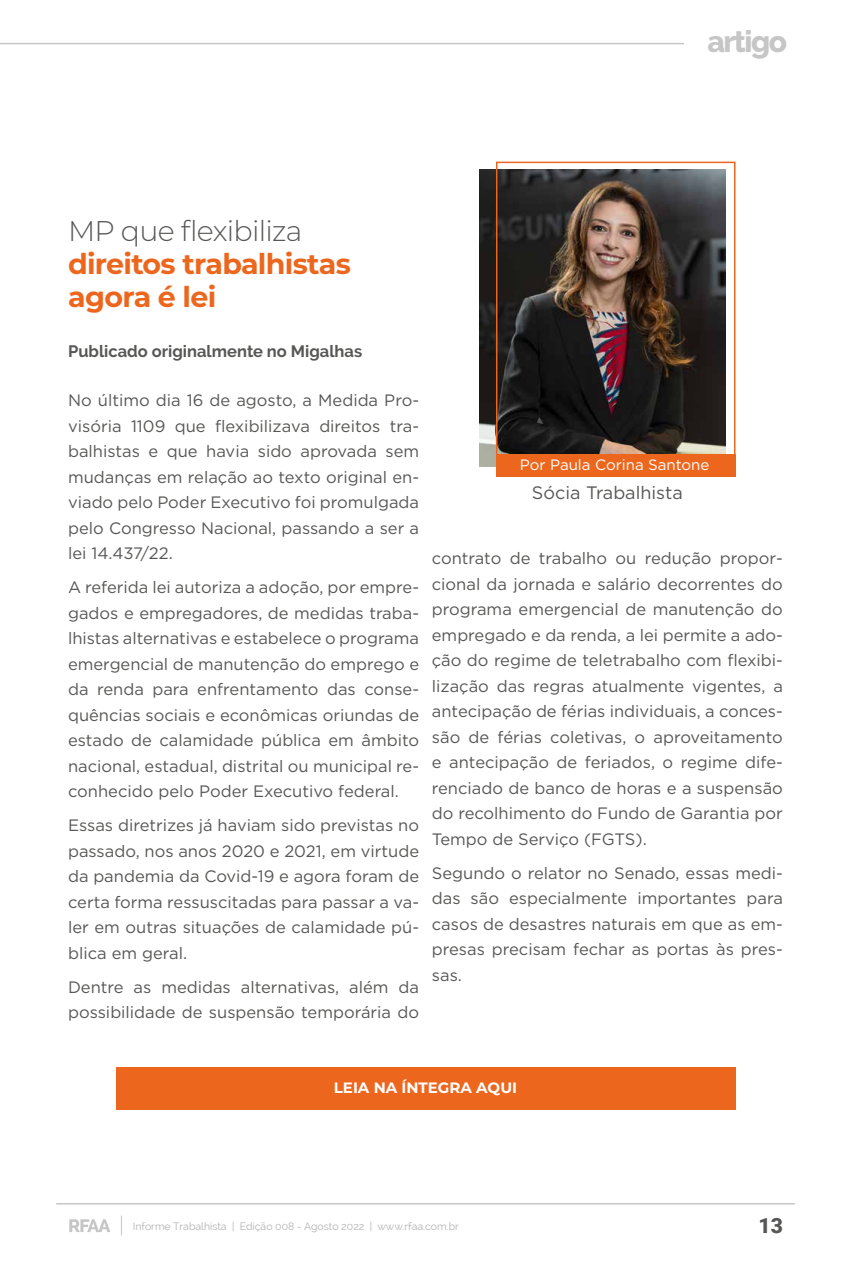
<style>
.page{position:relative;width:851px;height:1276px;background:#fff}
.page>*{position:absolute;margin:0;border:0;box-sizing:border-box;transform-origin:0 0}
.t1{font:800 30px "Raleway";letter-spacing:-.05em;color:#c6c6c6}
.t2{font:700 28.5px/33px "Montserrat";letter-spacing:-.025em;color:#ec671d}
.t3{font:300 28.5px "Montserrat";letter-spacing:-.025em;color:#575756}
.t4{font:900 21px "Roboto";color:#575756}
.t5{font:18px "Gotham";color:#575756}
.t6{font:16.5px/25.5px "Gotham";color:#575756;text-align:justify}
.t7{font:700 16.5px "Raleway";color:#575756}
.t8{font:15px "Gotham";color:#fff}
.t9{font:700 15px "Montserrat";color:#fff}
.t10{font:10.5px "Raleway";color:#b3b2b2}
</style>
<div class="page">
<img style="left:479px;top:170px;width:246px;height:296px">
<div style="left:496px;top:162px;width:239px;height:315px;border:2px solid #ec671d"></div>
<div style="left:496px;top:454px;width:239px;height:23px;background:#ec671d"></div>
<div style="left:116px;top:1066px;width:619px;height:43px;background:#ec671d"></div>
<svg style="left:121px;top:1215px;width:1px;height:20px"></svg>
<hr style="left:56px;top:1203px;width:738px;height:1px;background:#c6c6c6">
<svg style="left:69px;top:1219px;width:41px;height:13px"></svg>
<hr style="left:0;top:43px;width:684px;height:1px;background:#c6c6c6">
<h1 class="t1" style="left:707px;top:24px;width:81px">artigo</h1>
<h2 class="t3" style="left:68px;top:211px;width:236px">MP que flexibiliza</h2>
<h2 class="t2" style="left:68px;top:245px;width:284px">direitos trabalhistas agora é lei</h2>
<p class="t7" style="left:68px;top:342px;width:295px">Publicado originalmente no Migalhas</p>
<p class="t6" style="left:68px;top:387px;width:352px">No último dia 16 de agosto, a Medida Pro&shy;visória 1109 que flexibilizava direitos tra&shy;balhistas e que havia sido aprovada sem mudanças em relação ao texto original en&shy;viado pelo Poder Executivo foi promulgada pelo Congresso Nacional, passando a ser a lei 14.437/22.</p>
<p class="t6" style="left:68px;top:574px;width:352px">A referida lei autoriza a adoção, por empre&shy;gados e empregadores, de medidas traba&shy;lhistas alternativas e estabelece o programa emergencial de manutenção do emprego e da renda para enfrentamento das conse&shy;quências sociais e econômicas oriundas de estado de calamidade pública em âmbito nacional, estadual, distrital ou municipal re&shy;conhecido pelo Poder Executivo federal.</p>
<p class="t6" style="left:68px;top:812px;width:352px">Essas diretrizes já haviam sido previstas no passado, nos anos 2020 e 2021, em virtude da pandemia da Covid-19 e agora foram de certa forma ressuscitadas para passar a va&shy;ler em outras situações de calamidade pú&shy;blica em geral.</p>
<p class="t6" style="left:68px;top:974px;width:352px">Dentre as medidas alternativas, além da possibilidade de suspensão temporária do</p>
<p class="t8" style="left:520px;top:455px;width:191px">Por Paula Corina Santone</p>
<p class="t5" style="left:532px;top:480px;width:152px">Sócia Trabalhista</p>
<p class="t6" style="left:432px;top:545px;width:352px">contrato de trabalho ou redução propor&shy;cional da jornada e salário decorrentes do programa emergencial de manutenção do empregado e da renda, a lei permite a ado&shy;ção do regime de teletrabalho com flexibi&shy;lização das regras atualmente vigentes, a antecipação de férias individuais, a conces&shy;são de férias coletivas, o aproveitamento e antecipação de feriados, o regime dife&shy;renciado de banco de horas e a suspensão do recolhimento do Fundo de Garantia por Tempo de Serviço (FGTS).</p>
<p class="t6" style="left:432px;top:860px;width:352px">Segundo o relator no Senado, essas medi&shy;das são especialmente importantes para casos de desastres naturais em que as em&shy;presas precisam fechar as portas às pres&shy;sas.</p>
<p class="t9" style="left:334px;top:1076px;width:185px">LEIA NA ÍNTEGRA AQUI</p>
<p class="t10" style="left:133px;top:1220px;width:327px">Informe Trabalhista | Edição 008 - Agosto 2022 | www.rfaa.com.br</p>
<p class="t4" style="left:758px;top:1211px;width:26px">13</p>
</div>
